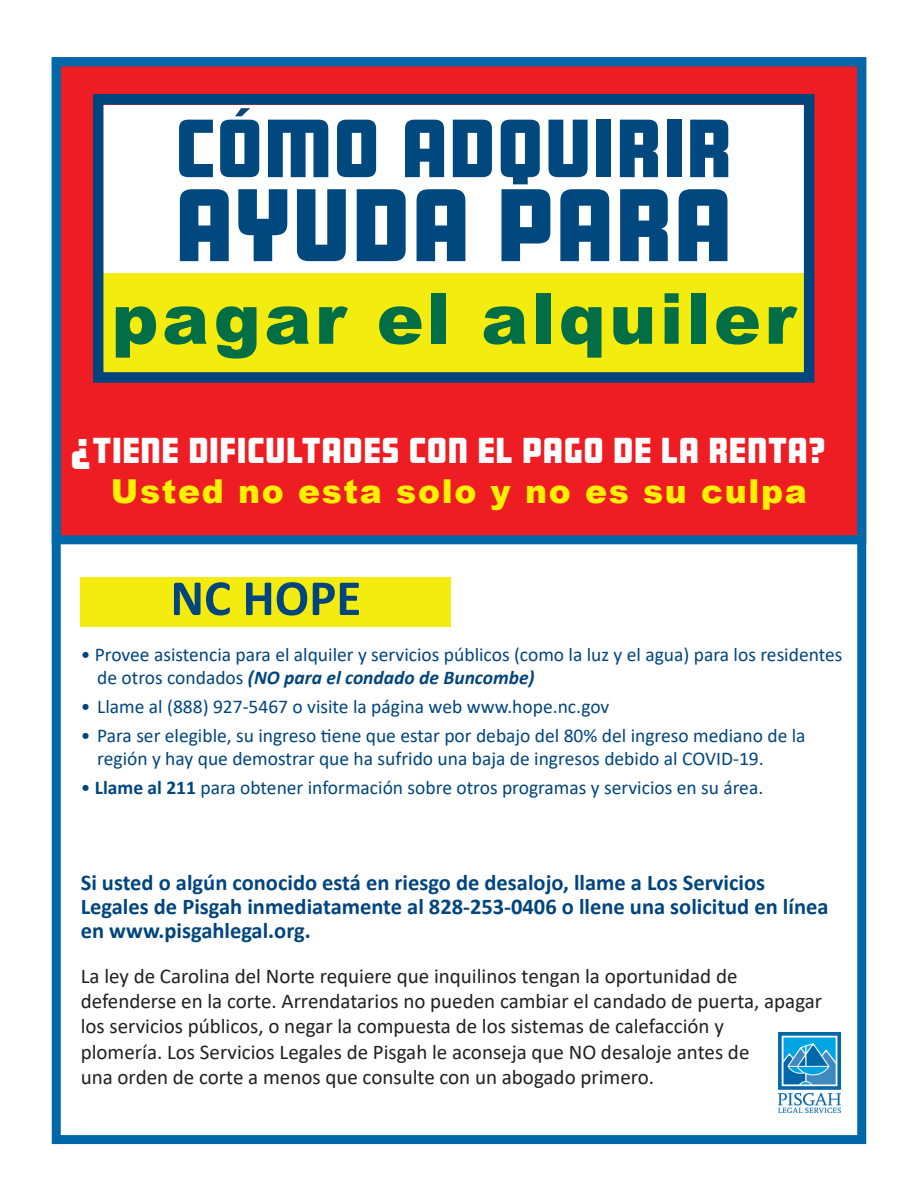
<style>
.page{position:relative;width:918px;height:1188px;background:#fff}
.page>*{position:absolute;margin:0;border:0;box-sizing:border-box;transform-origin:0 0}
.t1{font:900 90px "Amboy";letter-spacing:.04em;color:#00487d}
.t2{font:900 72px "Amboy";letter-spacing:.04em;color:#00487d}
.t3{font:900 70.5px "Arial";letter-spacing:.05em;color:#016e45}
.t4{font:700 51px "Calibri";color:#00457d}
.t5{font:900 37.5px "Amboy";color:#fff}
.t6{font:900 33px "Arial";letter-spacing:.05em;color:#fff101}
.t7{font:900 31.5px "Amboy";letter-spacing:.04em;color:#fff}
.t8{font:700 22.5px/24px "Calibri";color:#00457d}
.t9{font:21px/25.2px "Calibri";color:#231f20}
.t10{font:19.5px/22.5px "Calibri";color:#00457d}
.s1{font-weight:700;font-style:italic}
.s2{font-weight:700}
</style>
<div class="page">
<div style="left:81px;top:577px;width:370px;height:49px;background:#f4ec0f"></div>
<div style="left:52px;top:57px;width:814px;height:487px;background:#ee1d23;border:9px solid #0068a9"></div>
<div style="left:102px;top:105px;width:704px;height:168px;background:#fff"></div>
<div style="left:102px;top:273px;width:704px;height:104px;background:#f4ec0f"></div>
<div style="left:93px;top:94px;width:721px;height:289px;border:10px solid #00457d"></div>
<div style="left:52px;top:57px;width:814px;height:1087px;border:9px solid #0068a9"></div>
<img style="left:778px;top:1032px;width:62px;height:80px">
<p class="t2" style="left:176px;top:107px;width:557px">CÓMO ADQUIRIR</p>
<p class="t1" style="left:176px;top:173px;width:556px">AYUDA PARA</p>
<p class="t3" style="left:112px;top:267px;width:686px">pagar el alquiler</p>
<p class="t7" style="left:93px;top:432px;width:734px">TIENE DIFICULTADES CON EL PAGO DE LA RENTA?</p>
<p class="t6" style="left:111px;top:467px;width:697px">Usted no esta solo y no es su culpa</p>
<p class="t5" style="left:90px;top:476px;width:21px;rotate:-180deg">?</p>
<p class="t4" style="left:170px;top:562px;width:192px">NC HOPE</p>
<p class="t10" style="left:97px;top:643px;width:747px;text-indent:-16px">• Provee asistencia para el alquiler y servicios públicos (como la luz y el agua) para los residentes de otros condados <span class="s1">(NO para el condado de Buncombe)</span></p>
<p class="t10" style="left:81px;top:695px;width:530px">• Llame al (888) 927-5467 o visite la página web www.hope.nc.gov</p>
<p class="t10" style="left:97px;top:724px;width:710px;text-indent:-16px">• Para ser elegible, su ingreso tiene que estar por debajo del 80% del ingreso mediano de la región y hay que demostrar que ha sufrido una baja de ingresos debido al COVID-19.</p>
<p class="t10" style="left:81px;top:776px;width:684px">• <span class="s2">Llame al 211</span> para obtener información sobre otros programas y servicios en su área.</p>
<p class="t8" style="left:81px;top:870px;width:749px">Si usted o algún conocido está en riesgo de desalojo, llame a Los Servicios<br>Legales de Pisgah inmediatamente al 828-253-0406 o llene una solicitud en línea en www.pisgahlegal.org.</p>
<p class="t9" style="left:81px;top:963px;width:743px">La ley de Carolina del Norte requiere que inquilinos tengan la oportunidad de defenderse en la corte. Arrendatarios no pueden cambiar el candado de puerta, apagar los servicios públicos, o negar la compuesta de los sistemas de calefacción y<br>plomería. Los Servicios Legales de Pisgah le aconseja que NO desaloje antes de<br>una orden de corte a menos que consulte con un abogado primero.</p>
</div>
